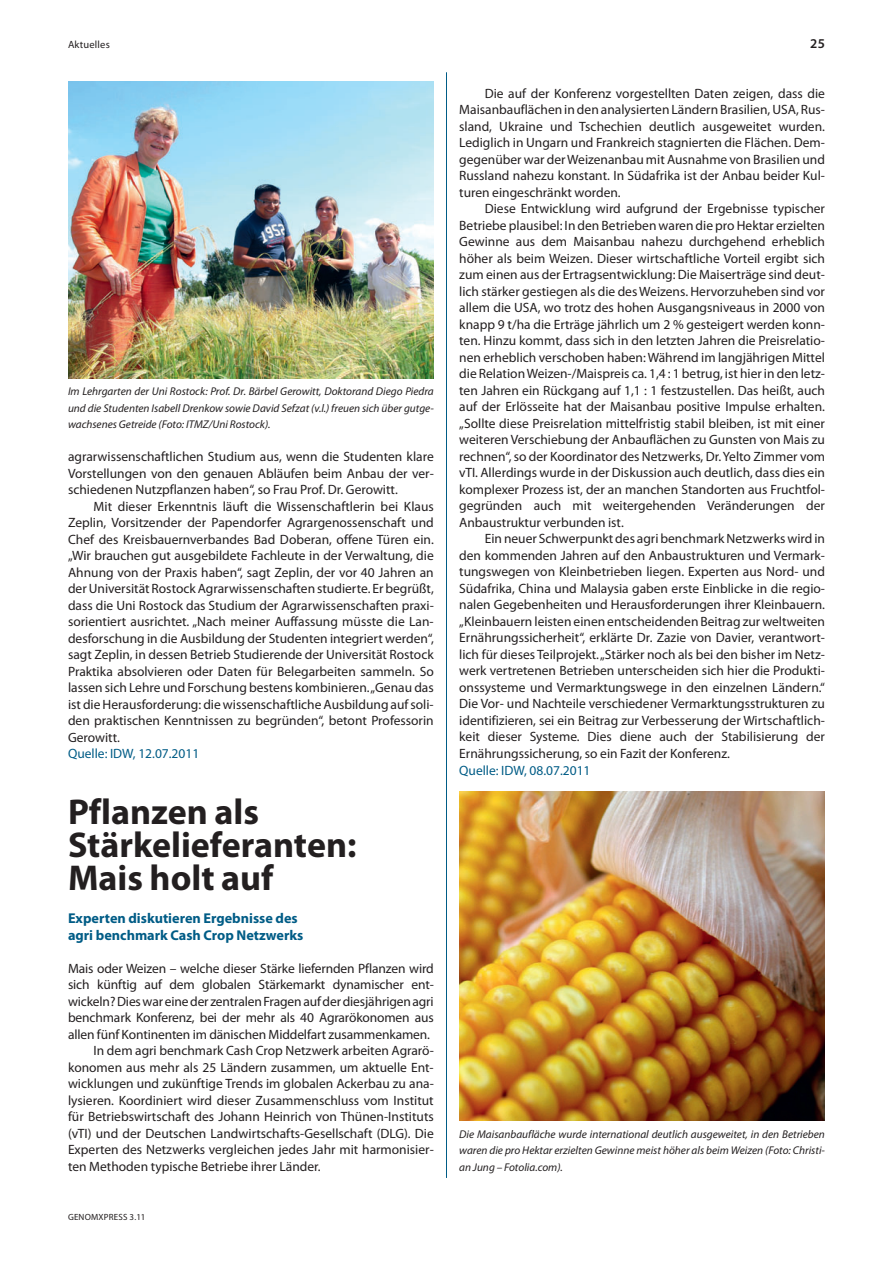
<style>
.page{position:relative;width:893px;height:1263px;background:#fff}
.page>*{position:absolute;margin:0;border:0;box-sizing:border-box;transform-origin:0 0}
.t1{font:700 36px/33px "Myriad Pro";color:#231f20}
.t2{font:700 14.25px/16.5px "Myriad Pro";color:#005c86}
.t3{font:13.5px/16.5px "Myriad Pro";color:#231f20;text-align:justify}
.t4{font:13.5px "Myriad Pro";color:#005c86}
.t5{font:600 13.5px "Myriad Pro";color:#231f20}
.t6{font:italic 11.25px/16.5px "Myriad Pro";color:#231f20;text-align:justify}
.t7{font:10.5px "Myriad Pro";letter-spacing:.02em;color:#231f20}
.t8{font:9px "Myriad Pro";letter-spacing:.02em;color:#231f20}
</style>
<div class="page">
<img style="left:68px;top:82px;width:366px;height:296px">
<img style="left:459px;top:791px;width:366px;height:330px">
<hr style="left:446px;top:72px;width:1px;height:1106px;background:#005c86">
<p class="t7" style="left:68px;top:41px;width:43px">Aktuelles</p>
<p class="t5" style="left:810px;top:39px;width:16px">25</p>
<p class="t6" style="left:68px;top:384px;width:367px">Im Lehrgarten der Uni Rostock: Prof. Dr. Bärbel Gerowitt, Doktorand Diego Piedra und die Studenten Isabell Drenkow sowie David Sefzat (v.l.) freuen sich über gutge&shy;wachsenes Getreide (Foto: ITMZ/Uni Rostock).</p>
<p class="t3" style="left:68px;top:449px;width:367px">agrarwissenschaftlichen studium aus, wenn die studenten klare Vorstellungen von den genauen Abläufen beim Anbau der ver&shy;schiedenen nutzpflanzen haben“, so Frau Prof. Dr. Gerowitt.</p>
<p class="t3" style="left:68px;top:499px;width:367px;text-indent:26px">mit dieser erkenntnis läuft die Wissenschaftlerin bei Klaus Zeplin, Vorsitzender der Papendorfer Agrargenossenschaft und Chef des Kreisbauernverbandes Bad Doberan, offene Türen ein. „Wir brauchen gut ausgebildete Fachleute in der Verwaltung, die Ahnung von der Praxis haben“, sagt Zeplin, der vor 40 Jahren an der Universität rostock Agrarwissenschaften studierte. er begrüßt, dass die Uni rostock das studium der Agrarwissenschaften praxi&shy;sorientiert ausrichtet. „nach meiner Auffassung müsste die Lan&shy;desforschung in die Ausbildung der studenten integriert werden“, sagt Zeplin, in dessen Betrieb studierende der Universität rostock Praktika absolvieren oder Daten für Belegarbeiten sammeln. so lassen sich Lehre und Forschung bestens kombinieren. „Genau das ist die Herausforderung: die wissenschaftliche Ausbildung auf soli&shy;den praktischen Kenntnissen zu begründen“, betont Professorin Gerowitt.</p>
<p class="t4" style="left:68px;top:748px;width:133px">Quelle: IDW, 12.07.2011</p>
<h1 class="t1" style="left:68px;top:798px;width:290px">Pflanzen als<br>Stärkelieferanten:<br>Mais holt auf</h1>
<p class="t2" style="left:68px;top:911px;width:237px">Experten diskutieren Ergebnisse des agri benchmark Cash Crop Netzwerks</p>
<p class="t3" style="left:68px;top:961px;width:367px">mais oder Weizen – welche dieser stärke liefernden Pflanzen wird</p>
<p class="t3" style="left:68px;top:977px;width:367px">sich künftig auf dem globalen stärkemarkt dynamischer ent-</p>
<p class="t3" style="left:68px;top:994px;width:367px">wickeln? Dies war eine der zentralen Fragen auf der diesjährigen agri</p>
<p class="t3" style="left:68px;top:1010px;width:367px">benchmark Konferenz, bei der mehr als 40 Agrarökonomen aus</p>
<p class="t3" style="left:68px;top:1027px;width:364px">allen fünf Kontinenten im dänischen middelfart zusammenkamen.</p>
<p class="t3" style="left:94px;top:1043px;width:342px">In dem agri benchmark Cash Crop netzwerk arbeiten Agrarö-</p>
<p class="t3" style="left:68px;top:1060px;width:367px">konomen aus mehr als 25 Ländern zusammen, um aktuelle ent-</p>
<p class="t3" style="left:68px;top:1076px;width:367px">wicklungen und zukünftige Trends im globalen Ackerbau zu ana-</p>
<p class="t3" style="left:68px;top:1093px;width:367px">lysieren. Koordiniert wird dieser Zusammenschluss vom Institut</p>
<p class="t3" style="left:68px;top:1109px;width:367px">für Betriebswirtschaft des Johann Heinrich von Thünen-Instituts</p>
<p class="t3" style="left:68px;top:1126px;width:367px">(vTI) und der Deutschen Landwirtschafts-Gesellschaft (DLG). Die</p>
<p class="t3" style="left:68px;top:1142px;width:367px">experten des netzwerks vergleichen jedes Jahr mit harmonisier-</p>
<p class="t3" style="left:68px;top:1159px;width:254px">ten methoden typische Betriebe ihrer Länder.</p>
<p class="t8" style="left:68px;top:1214px;width:79px">GenomXPress 3.11</p>
<p class="t3" style="left:459px;top:86px;width:367px;text-indent:26px">Die auf der Konferenz vorgestellten Daten zeigen, dass die maisanbauflächen in den analysierten Ländern Brasilien, UsA, rus&shy;sland, Ukraine und Tschechien deutlich ausgeweitet wurden.<br>Lediglich in Ungarn und Frankreich stagnierten die Flächen. Dem&shy;gegenüber war der Weizenanbau mit Ausnahme von Brasilien und russland nahezu konstant. In südafrika ist der Anbau beider Kul&shy;turen eingeschränkt worden.</p>
<p class="t3" style="left:459px;top:202px;width:367px;text-indent:26px">Diese entwicklung wird aufgrund der ergebnisse typischer Betriebe plausibel: In den Betrieben waren die pro Hektar erzielten Gewinne aus dem maisanbau nahezu durchgehend erheblich höher als beim Weizen. Dieser wirtschaftliche Vorteil ergibt sich zum einen aus der ertragsentwicklung: Die maiserträge sind deut&shy;lich stärker gestiegen als die des Weizens. Hervorzuheben sind vor allem die UsA, wo trotz des hohen Ausgangsniveaus in 2000 von knapp 9 t/ha die erträge jährlich um 2 % gesteigert werden konn&shy;ten. Hinzu kommt, dass sich in den letzten Jahren die Preisrelatio&shy;nen erheblich verschoben haben: Während im langjährigen mittel die relation Weizen-/maispreis ca. 1,4 : 1 betrug, ist hier in den letz&shy;ten Jahren ein rückgang auf 1,1 : 1 festzustellen. Das heißt, auch auf der erlösseite hat der maisanbau positive Impulse erhalten. „sollte diese Preisrelation mittelfristig stabil bleiben, ist mit einer weiteren Verschiebung der Anbauflächen zu Gunsten von mais zu rechnen“, so der Koordinator des netzwerks, Dr. Yelto Zimmer vom vTI. Allerdings wurde in der Diskussion auch deutlich, dass dies ein komplexer Prozess ist, der an manchen standorten aus Fruchtfol&shy;gegründen auch mit weitergehenden Veränderungen der Anbaustruktur verbunden ist.</p>
<p class="t3" style="left:459px;top:532px;width:367px;text-indent:26px">ein neuer schwerpunkt des agri benchmark netzwerks wird in den kommenden Jahren auf den Anbaustrukturen und Vermark&shy;tungswegen von Kleinbetrieben liegen. experten aus nord- und südafrika, China und malaysia gaben erste einblicke in die regio&shy;nalen Gegebenheiten und Herausforderungen ihrer Kleinbauern. „Kleinbauern leisten einen entscheidenden Beitrag zur weltweiten ernährungssicherheit“, erklärte Dr. Zazie von Davier, verantwort&shy;lich für dieses Teilprojekt. „stärker noch als bei den bisher im netz&shy;werk vertretenen Betrieben unterscheiden sich hier die Produkti&shy;onssysteme und Vermarktungswege in den einzelnen Ländern.“ Die Vor- und nachteile verschiedener Vermarktungsstrukturen zu identifizieren, sei ein Beitrag zur Verbesserung der Wirtschaftlich&shy;keit dieser systeme. Dies diene auch der stabilisierung der ernährungssicherung, so ein Fazit der Konferenz.</p>
<p class="t4" style="left:459px;top:765px;width:133px">Quelle: IDW, 08.07.2011</p>
<p class="t6" style="left:459px;top:1126px;width:367px">Die Maisanbaufläche wurde international deutlich ausgeweitet, in den Betrieben waren die pro Hektar erzielten Gewinne meist höher als beim Weizen (Foto: Christi&shy;an Jung – Fotolia.com).</p>
</div>
